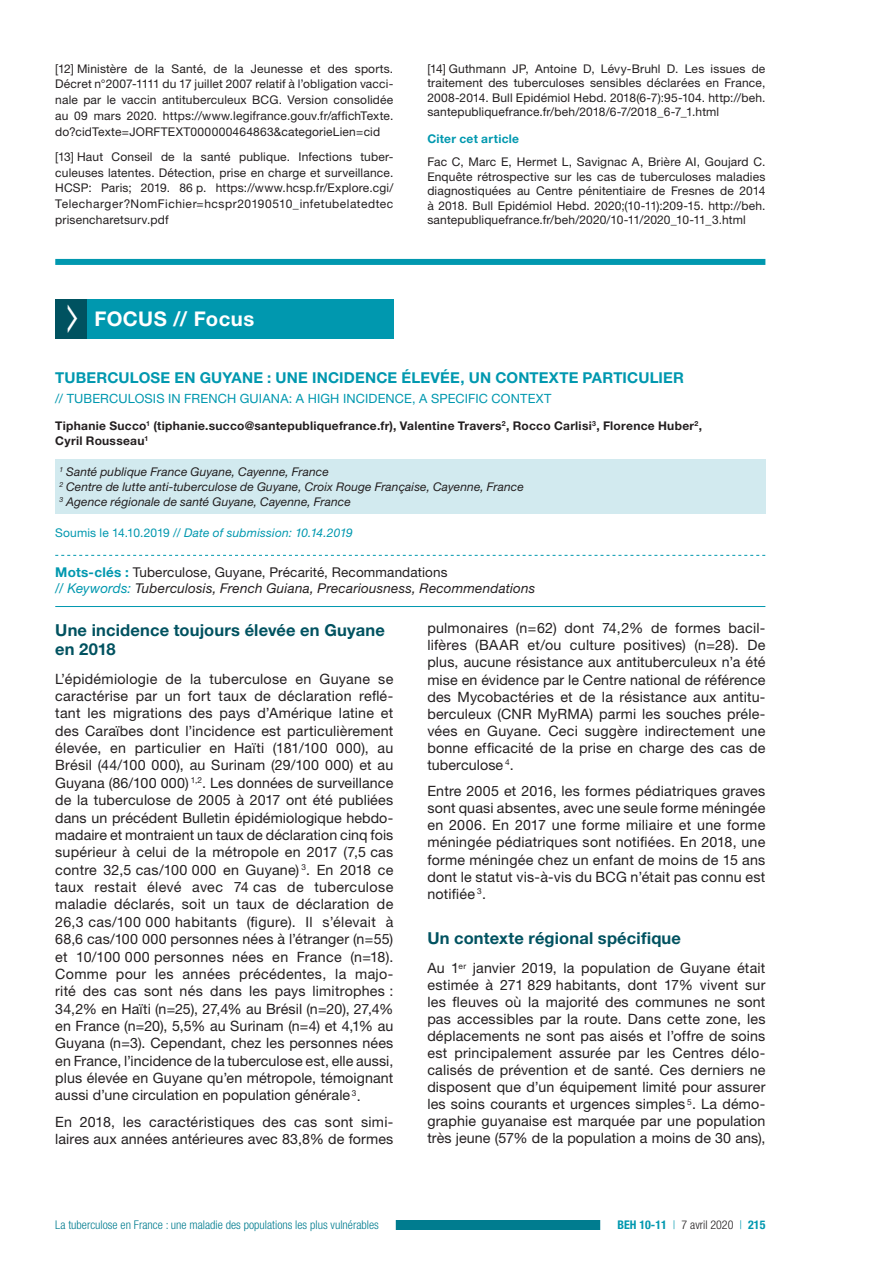
<style>
.page{position:relative;width:893px;height:1263px;background:#fff}
.page>*{position:absolute;margin:0;border:0;box-sizing:border-box;transform-origin:0 0}
.t1{font:700 20.25px "Helvetica Neue LT Std";letter-spacing:.02em;color:#fff}
.t2{font:700 16.5px/19.4px "Helvetica Neue LT Std";letter-spacing:.01em;color:#005260}
.t3{font:700 15px "Helvetica Neue LT Std";letter-spacing:.01em;color:#0098af}
.t4{font:14.25px/17.4px "Helvetica Neue LT Std";letter-spacing:.01em;color:#231f20;text-align:justify}
.t5{font:italic 13.5px/16.4px "Helvetica Neue LT Std";letter-spacing:.015em;color:#231f20}
.t6{font:12.75px "Helvetica Neue LT Std";letter-spacing:.01em;color:#0098af}
.t7{font:12px/15.9px "Helvetica Neue LT Std";letter-spacing:.015em;color:#231f20;text-align:justify}
.t8{font:italic 12px/14.5px "Helvetica Neue LT Std";letter-spacing:.01em;color:#231f20}
.t9{font:700 12px/14.5px "Helvetica Neue LT Std";letter-spacing:.025em;color:#231f20}
.t10{font:300 condensed 12px "Helvetica Neue LT Std";color:#007c8f}
.t11{font:italic 12px "Helvetica Neue LT Std";letter-spacing:.015em;color:#0098af}
.t12{font:700 condensed 12px "Helvetica Neue LT Std";color:#0098af}
.t13{font:700 12px "Helvetica Neue LT Std";letter-spacing:.025em;color:#0098af}
.s1{font-style:normal}
.s2{font-weight:700;font-style:normal;color:#0098af}
.s3{color:#0098af}
.s4{font-weight:300}
.s5{font-weight:300;color:#231f20}
</style>
<div class="page">
<div style="left:55px;top:1220px;width:596px;height:10px;background:#007c8f"></div>
<div style="left:38px;top:1218px;width:358px;height:13px;background:#fff"></div>
<div style="left:600px;top:1219px;width:183px;height:12px;background:#fff"></div>
<div style="left:87px;top:299px;width:306px;height:40px;background:#0098af"></div>
<div style="left:55px;top:459px;width:710px;height:55px;background:#d2eaef"></div>
<div style="left:55px;top:259px;width:710px;height:6px;background:#0098af"></div>
<svg style="left:55px;top:555px;width:710px;height:1px"></svg>
<hr style="left:55px;top:606px;width:710px;height:1px;background:#0098af">
<div style="left:55px;top:299px;width:32px;height:40px;background:#005260"></div>
<p class="t7" style="left:55px;top:60px;width:340px">[12] Ministère de la Santé, de la Jeunesse et des sports.<br>Décret n°2007-1111 du 17 juillet 2007 relatif à l’obligation vacci&shy;nale par le vaccin antituberculeux BCG. Version consolidée au 09 mars 2020. https://www.legifrance.gouv.fr/affichTexte. do?cidTexte=JORFTEXT000000464863&amp;categorieLien=cid</p>
<p class="t7" style="left:55px;top:148px;width:340px">[13] Haut Conseil de la santé publique. Infections tuber&shy;culeuses latentes. Détection, prise en charge et surveillance.<br>HCSP: Paris; 2019. 86 p. https://www.hcsp.fr/Explore.cgi/ Telecharger?NomFichier=hcspr20190510_infetubelatedtec prisencharetsurv.pdf</p>
<h1 class="t1" style="left:95px;top:306px;width:161px">FOCUS // Focus</h1>
<p class="t7" style="left:427px;top:61px;width:340px;line-height:14.5px">[14] Guthmann JP, Antoine D, Lévy-Bruhl D. Les issues de traitement des tuberculoses sensibles déclarées en France, 2008-2014. Bull Epidémiol Hebd. 2018(6-7):95-104. http://beh. santepubliquefrance.fr/beh/2018/6-7/2018_6-7_1.html</p>
<p class="t13" style="left:427px;top:132px;width:93px">Citer cet article</p>
<p class="t7" style="left:427px;top:155px;width:340px;line-height:14.5px">Fac C, Marc E, Hermet L, Savignac A, Brière AI, Goujard C.<br>Enquête rétrospective sur les cas de tuberculoses maladies diagnostiquées au Centre pénitentiaire de Fresnes de 2014 à 2018. Bull Epidémiol Hebd. 2020;(10-11):209-15. http://beh. santepubliquefrance.fr/beh/2020/10-11/2020_10-11_3.html</p>
<p class="t3" style="left:55px;top:368px;width:630px">TUBERCULOSE EN GUYANE : UNE INCIDENCE ÉLEVÉE, UN CONTEXTE PARTICULIER</p>
<p class="t6" style="left:55px;top:391px;width:498px">// TUBERCULOSIS IN FRENCH GUIANA: A HIGH INCIDENCE, A SPECIFIC CONTEXT</p>
<p class="t9" style="left:55px;top:418px;width:648px">Tiphanie Succo<sup>1</sup> (tiphanie.succo@santepubliquefrance.fr), Valentine Travers<sup>2</sup>, Rocco Carlisi<sup>3</sup>, Florence Huber<sup>2</sup>,<br>Cyril Rousseau<sup>1</sup></p>
<p class="t8" style="left:60px;top:465px;width:466px"><sup>1</sup> Santé publique France Guyane, Cayenne, France<br><sup>2</sup> Centre de lutte anti-tuberculose de Guyane, Croix Rouge Française, Cayenne, France<br><sup>3</sup> Agence régionale de santé Guyane, Cayenne, France</p>
<p class="t11" style="left:55px;top:526px;width:299px"><span class="s1">Soumis le 14.10.2019 //</span> Date of submission: 10.14.2019</p>
<p class="t5" style="left:55px;top:564px;width:482px"><span class="s2">Mots-clés :</span> <span class="s1">Tuberculose, Guyane, Précarité, Recommandations<br></span><span class="s3">// Keywords:</span> Tuberculosis, French Guiana, Precariousness, Recommendations</p>
<p class="t2" style="left:55px;top:620px;width:331px">Une incidence toujours élevée en Guyane en 2018</p>
<p class="t4" style="left:55px;top:670px;width:340px">L’épidémiologie de la tuberculose en Guyane se caractérise par un fort taux de déclaration reflé&shy;tant les migrations des pays d’Amérique latine et des Caraïbes dont l’incidence est particulièrement élevée, en particulier en Haïti (181/100 000), au Brésil (44/100 000), au Surinam (29/100 000) et au Guyana (86/100 000) <sup>1,2</sup>. Les données de surveillance de la tuberculose de 2005 à 2017 ont été publiées dans un précédent Bulletin épidémiologique hebdo&shy;madaire et montraient un taux de déclaration cinq fois supérieur à celui de la métropole en 2017 (7,5 cas contre 32,5 cas/100 000 en Guyane) <sup>3</sup>. En 2018 ce taux restait élevé avec 74 cas de tuberculose maladie déclarés, soit un taux de déclaration de 26,3 cas/100 000 habitants (figure). Il s’élevait à 68,6 cas/100 000 personnes nées à l’étranger (n=55) et 10/100 000 personnes nées en France (n=18).<br>Comme pour les années précédentes, la majo&shy;rité des cas sont nés dans les pays limitrophes :<br>34,2% en Haïti (n=25), 27,4% au Brésil (n=20), 27,4% en France (n=20), 5,5% au Surinam (n=4) et 4,1% au Guyana (n=3). Cependant, chez les personnes nées en France, l’incidence de la tuberculose est, elle aussi, plus élevée en Guyane qu’en métropole, témoignant aussi d’une circulation en population générale <sup>3</sup>.</p>
<p class="t4" style="left:55px;top:1112px;width:340px">En 2018, les caractéristiques des cas sont simi&shy;laires aux années antérieures avec 83,8% de formes</p>
<p class="t4" style="left:427px;top:619px;width:340px">pulmonaires (n=62) dont 74,2% de formes bacil&shy;lifères (BAAR et/ou culture positives) (n=28). De plus, aucune résistance aux antituberculeux n’a été mise en évidence par le Centre national de référence des Mycobactéries et de la résistance aux antitu&shy;berculeux (CNR MyRMA) parmi les souches préle&shy;vées en Guyane. Ceci suggère indirectement une bonne efficacité de la prise en charge des cas de tuberculose <sup>4</sup>.</p>
<p class="t4" style="left:427px;top:782px;width:340px">Entre 2005 et 2016, les formes pédiatriques graves sont quasi absentes, avec une seule forme méningée en 2006. En 2017 une forme miliaire et une forme méningée pédiatriques sont notifiées. En 2018, une forme méningée chez un enfant de moins de 15 ans dont le statut vis-à-vis du BCG n’était pas connu est notifiée <sup>3</sup>.</p>
<p class="t2" style="left:427px;top:928px;width:255px">Un contexte régional spécifique</p>
<p class="t4" style="left:427px;top:959px;width:340px;line-height:17px">Au 1<sup>er</sup> janvier 2019, la population de Guyane était estimée à 271 829 habitants, dont 17% vivent sur les fleuves où la majorité des communes ne sont pas accessibles par la route. Dans cette zone, les déplacements ne sont pas aisés et l’offre de soins est principalement assurée par les Centres délo&shy;calisés de prévention et de santé. Ces derniers ne disposent que d’un équipement limité pour assurer les soins courants et urgences simples <sup>5</sup>. La démo&shy;graphie guyanaise est marquée par une population très jeune (57% de la population a moins de 30 ans),</p>
<p class="t10" style="left:55px;top:1218px;width:325px">La tuberculose en France : une maladie des populations les plus vulnérables</p>
<p class="t12" style="left:617px;top:1217px;width:149px">BEH 10-11 <span class="s4">|</span> <span class="s5">7 avril 2020</span> <span class="s4">|</span> 215</p>
</div>
